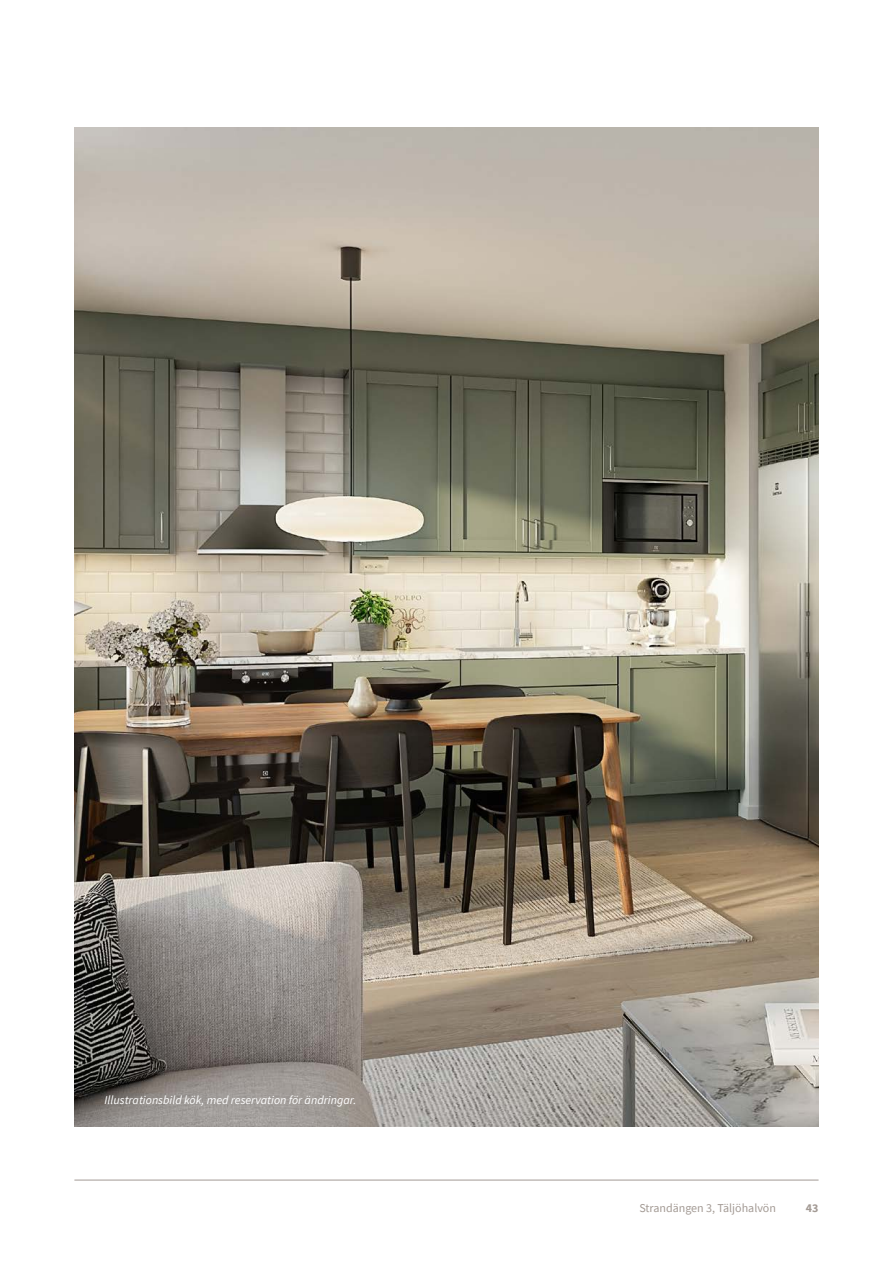
<style>
.page{position:relative;width:893px;height:1263px;background:#fff}
.page>*{position:absolute;margin:0;border:0;box-sizing:border-box;transform-origin:0 0}
.Brödtext_9_12{font:italic 12px "Source Sans Pro";color:#fff}
.t1{font:12px "Source Sans Pro";color:#a39a94}
.t2{font:700 12px "Source Sans Pro";color:#a39a94}
</style>
<div class="page">
<hr style="left:74px;top:1180px;width:745px;height:1px;background:#a39a94">
<img style="left:74px;top:128px;width:745px;height:999px">
<p class="Brödtext_9_12" style="left:105px;top:1092px;width:253px">Illustrationsbild kök, med reservation för ändringar.</p>
<p class="t1" style="left:639px;top:1200px;width:138px">Strandängen 3, Täljöhalvön</p>
<p class="t2" style="left:806px;top:1200px;width:14px">43</p>
</div>
